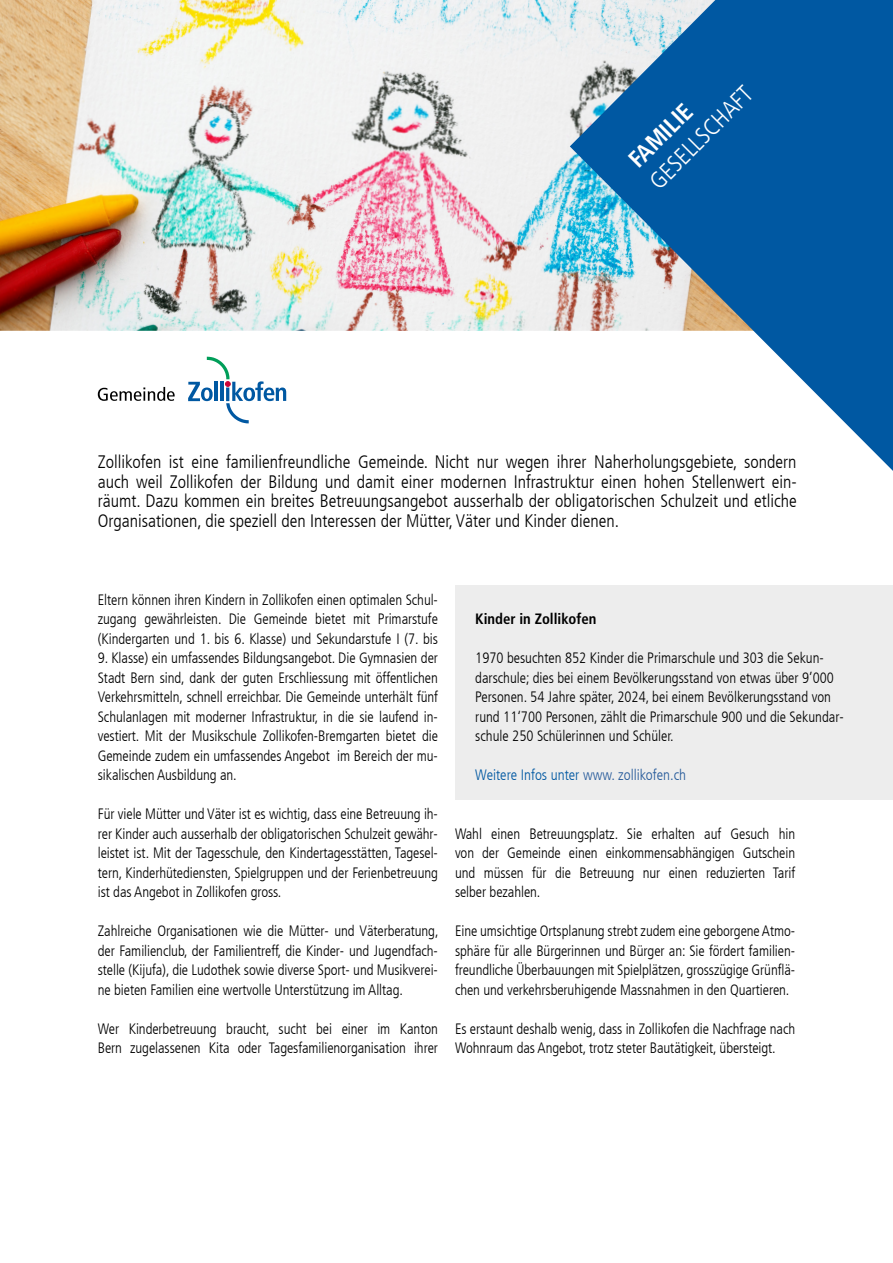
<style>
.page{position:relative;width:893px;height:1263px;background:#fff}
.page>*{position:absolute;margin:0;border:0;box-sizing:border-box;transform-origin:0 0}
.t1{font:300 condensed 24px "Frutiger";color:#fff}
.t2{font:700 condensed 24px "Frutiger LT Pro";color:#fff}
.t3{font:300 condensed 18px/19.5px "Frutiger";color:#000;text-align:justify}
.t4{font:300 condensed 15px/19.5px "Frutiger";letter-spacing:-.005em;color:#000;text-align:justify}
.t5{font:300 condensed 15px "Frutiger";color:#0058a2}
.t6{font:700 condensed 15px "Frutiger LT Pro";color:#000}
.s1{color:#275b9b}
</style>
<div class="page">
<img style="left:0;top:0;width:570px;height:331px">
<svg style="left:188px;top:357px;width:98px;height:66px"></svg>
<svg style="left:98px;top:387px;width:77px;height:14px"></svg>
<div style="left:455px;top:585px;width:438px;height:214px;background:#ededed"></div>
<svg style="left:570px;top:0;width:323px;height:471px;fill:#0058a2"></svg>
<h1 class="t1" style="left:644px;top:175px;width:136px;rotate:-45deg">GESELLSCHAFT</h1>
<h1 class="t2" style="left:622px;top:153px;width:81px;rotate:-45deg">FAMILIE</h1>
<p class="t3" style="left:98px;top:452px;width:700px">Zollikofen ist eine familienfreundliche Gemeinde. Nicht nur wegen ihrer Naherholungsgebiete, sondern auch weil Zollikofen der Bildung und damit einer modernen Infrastruktur einen hohen Stellenwert ein&shy;räumt. Dazu kommen ein breites Betreuungsangebot ausserhalb der obligatorischen Schulzeit und etliche Organisationen, die speziell den Interessen der Mütter, Väter und Kinder dienen.</p>
<p class="t4" style="left:98px;top:590px;width:342px">Eltern können ihren Kindern in Zollikofen einen optimalen Schul&shy;zugang gewährleisten. Die Gemeinde bietet mit Primarstufe (Kindergarten und 1. bis 6. Klasse) und Sekundarstufe I (7. bis</p>
<p class="t4" style="left:98px;top:648px;width:342px">9. Klasse) ein umfassendes Bildungsangebot. Die Gymnasien der Stadt Bern sind, dank der guten Erschliessung mit öffentlichen Verkehrsmitteln, schnell erreichbar. Die Gemeinde unterhält fünf Schulanlagen mit moderner Infrastruktur, in die sie laufend in&shy;vestiert. Mit der Musikschule Zollikofen-Bremgarten bietet die Gemeinde zudem ein umfassendes Angebot im Bereich der mu&shy;sikalischen Ausbildung an.</p>
<p class="t4" style="left:98px;top:804px;width:342px">Für viele Mütter und Väter ist es wichtig, dass eine Betreuung ih&shy;rer Kinder auch ausserhalb der obligatorischen Schulzeit gewähr&shy;leistet ist. Mit der Tagesschule, den Kindertagesstätten, Tagesel&shy;tern, Kinderhütediensten, Spielgruppen und der Ferienbetreuung ist das Angebot in Zollikofen gross.</p>
<p class="t4" style="left:98px;top:921px;width:342px">Zahlreiche Organisationen wie die Mütter- und Väterberatung, der Familienclub, der Familientreff, die Kinder- und Jugendfach&shy;stelle (Kijufa), die Ludothek sowie diverse Sport- und Musikverei&shy;ne bieten Familien eine wertvolle Unterstützung im Alltag.</p>
<p class="t4" style="left:98px;top:1019px;width:342px">Wer Kinderbetreuung braucht, sucht bei einer im Kanton<br>Bern zugelassenen Kita oder Tagesfamilienorganisation ihrer</p>
<p class="t6" style="left:475px;top:610px;width:123px">Kinder in Zollikofen</p>
<p class="t4" style="left:475px;top:648px;width:370px;text-align:left">1970 besuchten 852 Kinder die Primarschule und 303 die Sekun&shy;darschule; dies bei einem Bevölkerungsstand von etwas über 9’000<br>Personen. 54 Jahre später, 2024, bei einem Bevölkerungsstand von rund 11‘700 Personen, zählt die Primarschule 900 und die Sekundar&shy;schule 250 Schülerinnen und Schüler.</p>
<p class="t5" style="left:475px;top:766px;width:212px">Weitere Infos unter <span class="s1">www. zollikofen.ch</span></p>
<p class="t4" style="left:455px;top:824px;width:342px">Wahl einen Betreuungsplatz. Sie erhalten auf Gesuch hin von der Gemeinde einen einkommensabhängigen Gutschein und müssen für die Betreuung nur einen reduzierten Tarif selber bezahlen.</p>
<p class="t4" style="left:455px;top:921px;width:342px">Eine umsichtige Ortsplanung strebt zudem eine geborgene Atmo&shy;sphäre für alle Bürgerinnen und Bürger an: Sie fördert familien&shy;freundliche Überbauungen mit Spielplätzen, grosszügige Grünflä&shy;chen und verkehrsberuhigende Massnahmen in den Quartieren.</p>
<p class="t4" style="left:455px;top:1019px;width:342px">Es erstaunt deshalb wenig, dass in Zollikofen die Nachfrage nach<br>Wohnraum das Angebot, trotz steter Bautätigkeit, übersteigt.</p>
</div>
